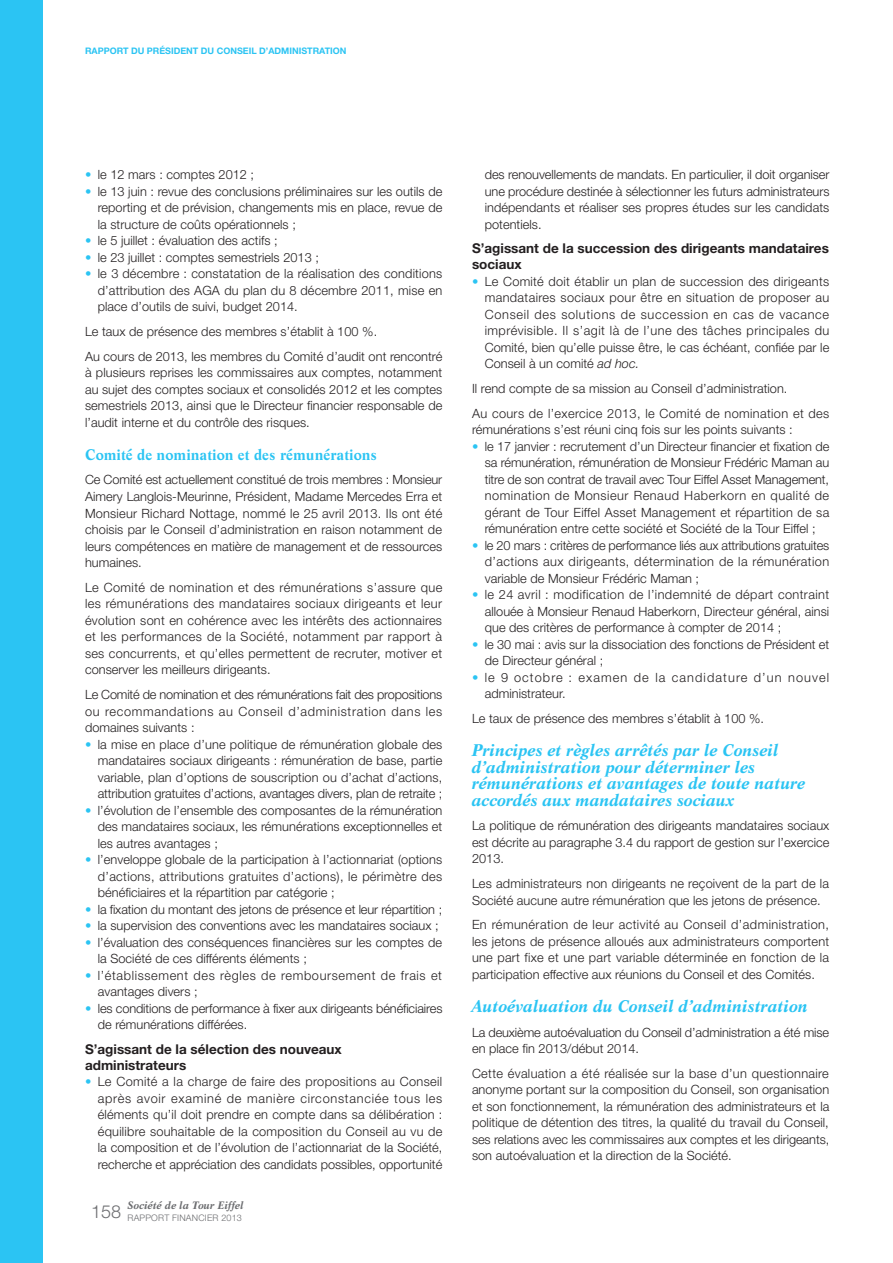
<style>
.page{position:relative;width:893px;height:1263px;background:#fff}
.page>*{position:absolute;margin:0;border:0;box-sizing:border-box;transform-origin:0 0}
.Titre_3{font:italic 700 16.5px/16.5px "Life BT";color:#2bc4f3}
.Titre_4{font:700 15px "Life BT";color:#2bc4f3}
.Titre_5{font:700 13.5px/16.2px "Helvetica Neue LT Std";color:#231f20}
.EnumSolidaire{font:300 12.75px/16.5px "Helvetica Neue LT Std";letter-spacing:.005em;color:#231f20;text-align:justify}
.EnumSolidaire-2{font:300 12.75px/16.5px "Helvetica Neue LT Std";letter-spacing:.05em;color:#231f20}
.EnumSolidaire-3{font:300 12.75px/16.5px "Helvetica Neue LT Std";letter-spacing:.085em;color:#231f20}
.t1{font:italic 700 10.5px "Life BT";color:#6c6d70}
.t2{font:700 9px "Helvetica Neue LT Std";color:#2bc4f3}
.t3{font:300 9px "Helvetica Neue LT Std";letter-spacing:.02em;color:#6c6d70}
.s1{color:#2bc4f3}
.s2{font-style:italic}
</style>
<div class="page">
<div style="left:0;top:0;width:43px;height:1263px;background:#2bc4f3"></div>
<p class="t2" style="left:85px;top:45px;width:263px">RAPPORT DU PRÉSIDENT DU CONSEIL D’ADMINISTRATION</p>
<p class="EnumSolidaire" style="left:85px;top:166px;width:171px"><span class="s1">•</span> le 12 mars : comptes 2012 ;</p>
<p class="EnumSolidaire" style="left:98px;top:183px;width:346px;text-indent:-13px"><span class="s1">•</span> le 13 juin : revue des conclusions préliminaires sur les outils de reporting et de prévision, changements mis en place, revue de la structure de coûts opérationnels ;</p>
<p class="EnumSolidaire" style="left:85px;top:232px;width:194px"><span class="s1">•</span> le 5 juillet : évaluation des actifs ;</p>
<p class="EnumSolidaire" style="left:85px;top:249px;width:235px"><span class="s1">•</span> le 23 juillet : comptes semestriels 2013 ;</p>
<p class="EnumSolidaire" style="left:98px;top:265px;width:346px;text-indent:-13px"><span class="s1">•</span> le 3 décembre : constatation de la réalisation des conditions d’attribution des AGA du plan du 8 décembre 2011, mise en place d’outils de suivi, budget 2014.</p>
<p class="EnumSolidaire" style="left:85px;top:323px;width:294px">Le taux de présence des membres s’établit à 100 %.</p>
<p class="EnumSolidaire" style="left:85px;top:348px;width:359px">Au cours de 2013, les membres du Comité d’audit ont rencontré à plusieurs reprises les commissaires aux comptes, notamment au sujet des comptes sociaux et consolidés 2012 et les comptes semestriels 2013, ainsi que le Directeur financier responsable de l’audit interne et du contrôle des risques.</p>
<p class="Titre_4" style="left:85px;top:444px;width:294px">Comité de nomination et des rémunérations</p>
<p class="EnumSolidaire" style="left:85px;top:471px;width:359px">Ce Comité est actuellement constitué de trois membres : Monsieur Aimery Langlois-Meurinne, Président, Madame Mercedes Erra et Monsieur Richard Nottage, nommé le 25 avril 2013. Ils ont été choisis par le Conseil d’administration en raison notamment de leurs compétences en matière de management et de ressources humaines.</p>
<p class="EnumSolidaire" style="left:85px;top:579px;width:359px">Le Comité de nomination et des rémunérations s’assure que les rémunérations des mandataires sociaux dirigeants et leur évolution sont en cohérence avec les intérêts des actionnaires et les performances de la Société, notamment par rapport à ses concurrents, et qu’elles permettent de recruter, motiver et conserver les meilleurs dirigeants.</p>
<p class="EnumSolidaire" style="left:85px;top:686px;width:359px">Le Comité de nomination et des rémunérations fait des propositions ou recommandations au Conseil d’administration dans les domaines suivants :</p>
<p class="EnumSolidaire" style="left:98px;top:735px;width:346px;text-indent:-13px"><span class="s1">•</span> la mise en place d’une politique de rémunération globale des mandataires sociaux dirigeants : rémunération de base, partie variable, plan d’options de souscription ou d’achat d’actions, attribution gratuites d’actions, avantages divers, plan de retraite ;</p>
<p class="EnumSolidaire" style="left:98px;top:801px;width:346px;text-indent:-13px"><span class="s1">•</span> l’évolution de l’ensemble des composantes de la rémunération des mandataires sociaux, les rémunérations exceptionnelles et les autres avantages ;</p>
<p class="EnumSolidaire" style="left:98px;top:851px;width:346px;text-indent:-13px"><span class="s1">•</span> l’enveloppe globale de la participation à l’actionnariat (options d’actions, attributions gratuites d’actions), le périmètre des bénéficiaires et la répartition par catégorie ;</p>
<p class="EnumSolidaire" style="left:85px;top:900px;width:359px"><span class="s1">•</span> la fixation du montant des jetons de présence et leur répartition ;</p>
<p class="EnumSolidaire" style="left:85px;top:917px;width:355px"><span class="s1">•</span> la supervision des conventions avec les mandataires sociaux ;</p>
<p class="EnumSolidaire" style="left:98px;top:933px;width:346px;text-indent:-13px"><span class="s1">•</span> l’évaluation des conséquences financières sur les comptes de la Société de ces différents éléments ;</p>
<p class="EnumSolidaire-2" style="left:98px;top:966px;width:346px;text-indent:-13px"><span class="s1">•</span> l’établissement des règles de remboursement de frais et avantages divers ;</p>
<p class="EnumSolidaire" style="left:98px;top:999px;width:346px;text-indent:-13px"><span class="s1">•</span> les conditions de performance à fixer aux dirigeants bénéficiaires de rémunérations différées.</p>
<p class="Titre_5" style="left:85px;top:1040px;width:258px">S’agissant de la sélection des nouveaux administrateurs</p>
<p class="EnumSolidaire" style="left:98px;top:1073px;width:346px;text-indent:-13px"><span class="s1">•</span> Le Comité a la charge de faire des propositions au Conseil après avoir examiné de manière circonstanciée tous les éléments qu’il doit prendre en compte dans sa délibération : équilibre souhaitable de la composition du Conseil au vu de la composition et de l’évolution de l’actionnariat de la Société, recherche et appréciation des candidats possibles, opportunité</p>
<p class="t1" style="left:128px;top:1198px;width:118px">Société de la Tour Eiffel</p>
<p class="t3" style="left:91px;top:1213px;width:152px"><sup>158</sup> RAPPORT FINANCIER 2013</p>
<p class="EnumSolidaire" style="left:485px;top:166px;width:346px">des renouvellements de mandats. En particulier, il doit organiser une procédure destinée à sélectionner les futurs administrateurs indépendants et réaliser ses propres études sur les candidats potentiels.</p>
<p class="Titre_5" style="left:472px;top:240px;width:358px">S’agissant de la succession des dirigeants mandataires sociaux</p>
<p class="EnumSolidaire" style="left:485px;top:273px;width:346px;text-indent:-13px"><span class="s1">•</span> Le Comité doit établir un plan de succession des dirigeants mandataires sociaux pour être en situation de proposer au Conseil des solutions de succession en cas de vacance imprévisible. Il s’agit là de l’une des tâches principales du Comité, bien qu’elle puisse être, le cas échéant, confiée par le Conseil à un comité <span class="s2">ad hoc.</span></p>
<p class="EnumSolidaire" style="left:472px;top:380px;width:317px">Il rend compte de sa mission au Conseil d’administration.</p>
<p class="EnumSolidaire" style="left:472px;top:405px;width:359px">Au cours de l’exercice 2013, le Comité de nomination et des rémunérations s’est réuni cinq fois sur les points suivants :</p>
<p class="EnumSolidaire" style="left:485px;top:438px;width:346px;text-indent:-13px"><span class="s1">•</span> le 17 janvier : recrutement d’un Directeur financier et fixation de sa rémunération, rémunération de Monsieur Frédéric Maman au titre de son contrat de travail avec Tour Eiffel Asset Management, nomination de Monsieur Renaud Haberkorn en qualité de gérant de Tour Eiffel Asset Management et répartition de sa rémunération entre cette société et Société de la Tour Eiffel ;</p>
<p class="EnumSolidaire" style="left:485px;top:537px;width:346px;text-indent:-13px"><span class="s1">•</span> le 20 mars : critères de performance liés aux attributions gratuites d’actions aux dirigeants, détermination de la rémunération variable de Monsieur Frédéric Maman ;</p>
<p class="EnumSolidaire" style="left:485px;top:586px;width:346px;text-indent:-13px"><span class="s1">•</span> le 24 avril : modification de l’indemnité de départ contraint allouée à Monsieur Renaud Haberkorn, Directeur général, ainsi que des critères de performance à compter de 2014 ;</p>
<p class="EnumSolidaire" style="left:485px;top:636px;width:346px;text-indent:-13px"><span class="s1">•</span> le 30 mai : avis sur la dissociation des fonctions de Président et de Directeur général ;</p>
<p class="EnumSolidaire-3" style="left:485px;top:669px;width:346px;text-indent:-13px"><span class="s1">•</span> le 9 octobre : examen de la candidature d’un nouvel administrateur.</p>
<p class="EnumSolidaire" style="left:472px;top:710px;width:294px">Le taux de présence des membres s’établit à 100 %.</p>
<p class="Titre_3" style="left:472px;top:741px;width:335px">Principes et règles arrêtés par le Conseil d’administration pour déterminer les rémunérations et avantages de toute nature accordés aux mandataires sociaux</p>
<p class="EnumSolidaire" style="left:472px;top:817px;width:359px">La politique de rémunération des dirigeants mandataires sociaux est décrite au paragraphe 3.4 du rapport de gestion sur l’exercice 2013.</p>
<p class="EnumSolidaire" style="left:472px;top:875px;width:359px">Les administrateurs non dirigeants ne reçoivent de la part de la<br>Société aucune autre rémunération que les jetons de présence.</p>
<p class="EnumSolidaire" style="left:472px;top:916px;width:359px">En rémunération de leur activité au Conseil d’administration, les jetons de présence alloués aux administrateurs comportent une part fixe et une part variable déterminée en fonction de la participation effective aux réunions du Conseil et des Comités.</p>
<p class="Titre_3" style="left:472px;top:997px;width:338px">Autoévaluation du Conseil d’administration</p>
<p class="EnumSolidaire" style="left:472px;top:1024px;width:359px">La deuxième autoévaluation du Conseil d’administration a été mise en place fin 2013/début 2014.</p>
<p class="EnumSolidaire" style="left:472px;top:1065px;width:359px">Cette évaluation a été réalisée sur la base d’un questionnaire anonyme portant sur la composition du Conseil, son organisation et son fonctionnement, la rémunération des administrateurs et la politique de détention des titres, la qualité du travail du Conseil, ses relations avec les commissaires aux comptes et les dirigeants, son autoévaluation et la direction de la Société.</p>
</div>
